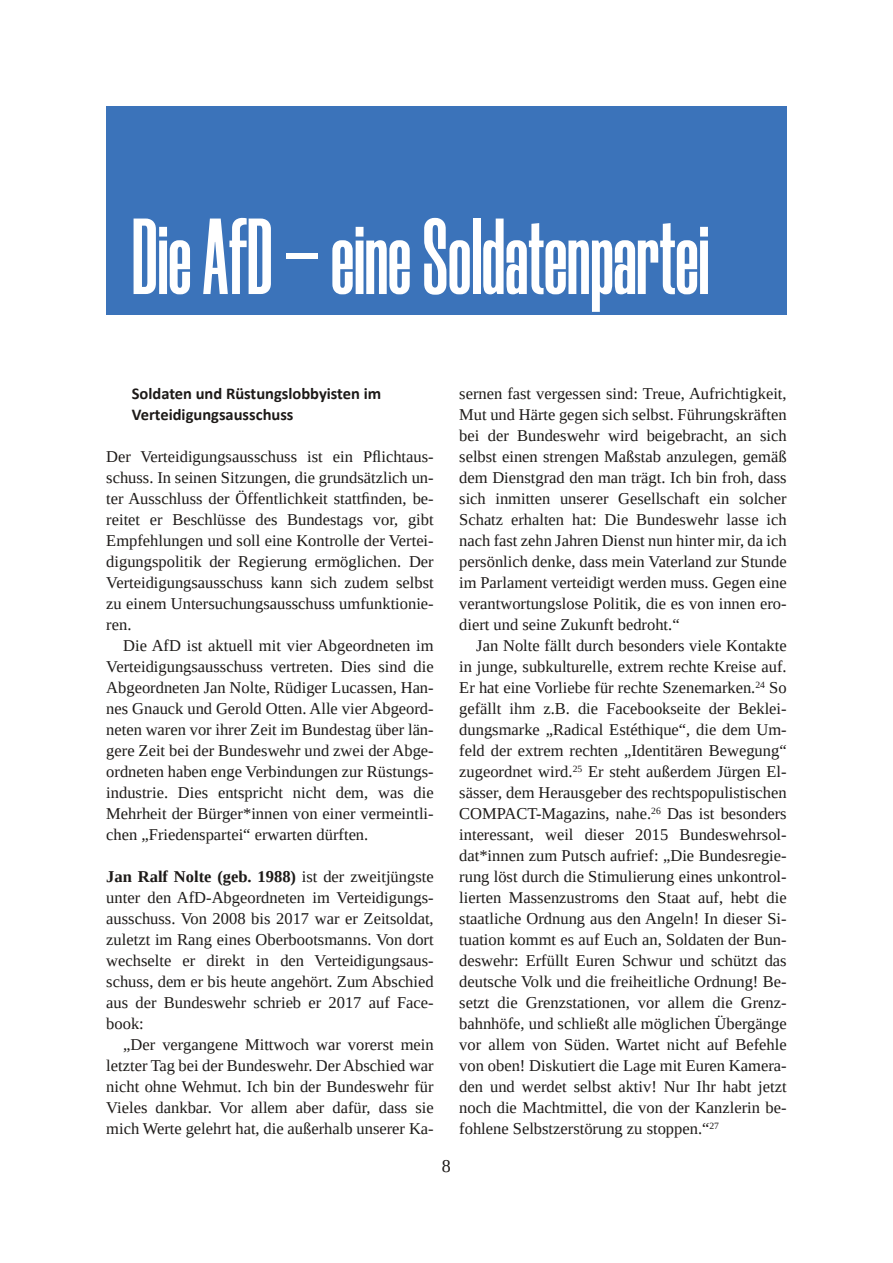
<style>
.page{position:relative;width:893px;height:1263px;background:#fff}
.page>*{position:absolute;margin:0;border:0;box-sizing:border-box;transform-origin:0 0}
.t1{font:700 108px "Morganite";color:#fff}
.t2{font:18px "Liberation Serif";color:#1d1a18}
.t3{font:16.5px "Liberation Serif";color:#1d1a18}
.t4{font:700 16.5px "Calibri";color:#1d1a18}
.t5{font:700 16.5px "Liberation Serif";color:#1d1a18}
.t6{font:9.6px "Liberation Serif";color:#1d1a18}
.s1{font-weight:400}
</style>
<div class="page">
<div style="left:106px;top:106px;width:681px;height:209px;background:#3b73ba"></div>
<p class="t1" style="left:132px;top:213px;width:579px">Die AfD – eine Soldatenpartei</p>
<p class="t4" style="left:132px;top:387px;width:251px">Soldaten und Rüstungslobbyisten im</p>
<p class="t4" style="left:132px;top:408px;width:163px">Verteidigungsausschuss</p>
<p class="t3" style="left:106px;top:451px;width:329px">Der Verteidigungsausschuss ist ein Pflichtaus-</p>
<p class="t3" style="left:106px;top:472px;width:329px">schuss. In seinen Sitzungen, die grundsätzlich un-</p>
<p class="t3" style="left:106px;top:493px;width:329px">ter Ausschluss der Öffentlichkeit stattfinden, be-</p>
<p class="t3" style="left:106px;top:514px;width:329px">reitet er Beschlüsse des Bundestags vor, gibt</p>
<p class="t3" style="left:106px;top:535px;width:329px">Empfehlungen und soll eine Kontrolle der Vertei-</p>
<p class="t3" style="left:106px;top:556px;width:329px">digungspolitik der Regierung ermöglichen. Der</p>
<p class="t3" style="left:106px;top:577px;width:329px">Verteidigungsausschuss kann sich zudem selbst</p>
<p class="t3" style="left:106px;top:598px;width:329px">zu einem Untersuchungsausschuss umfunktionie-</p>
<p class="t3" style="left:106px;top:619px;width:27px">ren.</p>
<p class="t3" style="left:123px;top:640px;width:312px">Die AfD ist aktuell mit vier Abgeordneten im</p>
<p class="t3" style="left:106px;top:661px;width:329px">Verteidigungsausschuss vertreten. Dies sind die</p>
<p class="t3" style="left:106px;top:682px;width:329px">Abgeordneten Jan Nolte, Rüdiger Lucassen, Han-</p>
<p class="t3" style="left:106px;top:703px;width:329px">nes Gnauck und Gerold Otten. Alle vier Abgeord-</p>
<p class="t3" style="left:106px;top:724px;width:329px">neten waren vor ihrer Zeit im Bundestag über län-</p>
<p class="t3" style="left:106px;top:745px;width:329px">gere Zeit bei der Bundeswehr und zwei der Abge-</p>
<p class="t3" style="left:106px;top:766px;width:329px">ordneten haben enge Verbindungen zur Rüstungs-</p>
<p class="t3" style="left:106px;top:787px;width:329px">industrie. Dies entspricht nicht dem, was die</p>
<p class="t3" style="left:106px;top:808px;width:329px">Mehrheit der Bürger*innen von einer vermeintli-</p>
<p class="t3" style="left:106px;top:829px;width:264px">chen „Friedenspartei“ erwarten dürften.</p>
<p class="t5" style="left:106px;top:871px;width:329px">Jan Ralf Nolte (geb. 1988) <span class="s1">ist der zweitjüngste</span></p>
<p class="t3" style="left:106px;top:892px;width:329px">unter den AfD-Abgeordneten im Verteidigungs-</p>
<p class="t3" style="left:106px;top:913px;width:329px">ausschuss. Von 2008 bis 2017 war er Zeitsoldat,</p>
<p class="t3" style="left:106px;top:934px;width:329px">zuletzt im Rang eines Oberbootsmanns. Von dort</p>
<p class="t3" style="left:106px;top:955px;width:329px">wechselte er direkt in den Verteidigungsaus-</p>
<p class="t3" style="left:106px;top:976px;width:329px">schuss, dem er bis heute angehört. Zum Abschied</p>
<p class="t3" style="left:106px;top:997px;width:329px">aus der Bundeswehr schrieb er 2017 auf Face-</p>
<p class="t3" style="left:106px;top:1018px;width:39px">book:</p>
<p class="t3" style="left:123px;top:1039px;width:312px">„Der vergangene Mittwoch war vorerst mein</p>
<p class="t3" style="left:106px;top:1060px;width:329px">letzter Tag bei der Bundeswehr. Der Abschied war</p>
<p class="t3" style="left:106px;top:1081px;width:329px">nicht ohne Wehmut. Ich bin der Bundeswehr für</p>
<p class="t3" style="left:106px;top:1102px;width:329px">Vieles dankbar. Vor allem aber dafür, dass sie</p>
<p class="t3" style="left:106px;top:1123px;width:329px">mich Werte gelehrt hat, die außerhalb unserer Ka-</p>
<p class="t3" style="left:459px;top:388px;width:329px">sernen fast vergessen sind: Treue, Aufrichtigkeit,</p>
<p class="t3" style="left:459px;top:409px;width:329px">Mut und Härte gegen sich selbst. Führungskräften</p>
<p class="t3" style="left:459px;top:430px;width:329px">bei der Bundeswehr wird beigebracht, an sich</p>
<p class="t3" style="left:459px;top:451px;width:329px">selbst einen strengen Maßstab anzulegen, gemäß</p>
<p class="t3" style="left:459px;top:472px;width:329px">dem Dienstgrad den man trägt. Ich bin froh, dass</p>
<p class="t3" style="left:459px;top:493px;width:329px">sich inmitten unserer Gesellschaft ein solcher</p>
<p class="t3" style="left:459px;top:514px;width:329px">Schatz erhalten hat: Die Bundeswehr lasse ich</p>
<p class="t3" style="left:459px;top:535px;width:329px">nach fast zehn Jahren Dienst nun hinter mir, da ich</p>
<p class="t3" style="left:459px;top:556px;width:329px">persönlich denke, dass mein Vaterland zur Stunde</p>
<p class="t3" style="left:459px;top:577px;width:329px">im Parlament verteidigt werden muss. Gegen eine</p>
<p class="t3" style="left:459px;top:598px;width:329px">verantwortungslose Politik, die es von innen ero-</p>
<p class="t3" style="left:459px;top:619px;width:222px">diert und seine Zukunft bedroht.“</p>
<p class="t3" style="left:476px;top:640px;width:312px">Jan Nolte fällt durch besonders viele Kontakte</p>
<p class="t3" style="left:459px;top:661px;width:329px">in junge, subkulturelle, extrem rechte Kreise auf.</p>
<p class="t3" style="left:459px;top:682px;width:298px">Er hat eine Vorliebe für rechte Szenemarken.</p>
<p class="t6" style="left:755px;top:681px;width:11px">24</p>
<p class="t3" style="left:769px;top:682px;width:19px">So</p>
<p class="t3" style="left:459px;top:703px;width:329px">gefällt ihm z.B. die Facebookseite der Beklei-</p>
<p class="t3" style="left:459px;top:724px;width:329px">dungsmarke „Radical Estéthique“, die dem Um-</p>
<p class="t3" style="left:459px;top:745px;width:329px">feld der extrem rechten „Identitären Bewegung“</p>
<p class="t3" style="left:459px;top:766px;width:115px">zugeordnet wird.</p>
<p class="t6" style="left:573px;top:765px;width:11px">25</p>
<p class="t3" style="left:588px;top:766px;width:200px">Er steht außerdem Jürgen El-</p>
<p class="t3" style="left:459px;top:787px;width:329px">sässer, dem Herausgeber des rechtspopulistischen</p>
<p class="t3" style="left:459px;top:808px;width:193px">COMPACT-Magazins, nahe.</p>
<p class="t6" style="left:651px;top:807px;width:11px">26</p>
<p class="t3" style="left:667px;top:808px;width:121px">Das ist besonders</p>
<p class="t3" style="left:459px;top:829px;width:329px">interessant, weil dieser 2015 Bundeswehrsol-</p>
<p class="t3" style="left:459px;top:850px;width:329px">dat*innen zum Putsch aufrief: „Die Bundesregie-</p>
<p class="t3" style="left:459px;top:871px;width:329px">rung löst durch die Stimulierung eines unkontrol-</p>
<p class="t3" style="left:459px;top:892px;width:329px">lierten Massenzustroms den Staat auf, hebt die</p>
<p class="t3" style="left:459px;top:913px;width:329px">staatliche Ordnung aus den Angeln! In dieser Si-</p>
<p class="t3" style="left:459px;top:934px;width:329px">tuation kommt es auf Euch an, Soldaten der Bun-</p>
<p class="t3" style="left:459px;top:955px;width:329px">deswehr: Erfüllt Euren Schwur und schützt das</p>
<p class="t3" style="left:459px;top:976px;width:329px">deutsche Volk und die freiheitliche Ordnung! Be-</p>
<p class="t3" style="left:459px;top:997px;width:329px">setzt die Grenzstationen, vor allem die Grenz-</p>
<p class="t3" style="left:459px;top:1018px;width:329px">bahnhöfe, und schließt alle möglichen Übergänge</p>
<p class="t3" style="left:459px;top:1039px;width:329px">vor allem von Süden. Wartet nicht auf Befehle</p>
<p class="t3" style="left:459px;top:1060px;width:329px">von oben! Diskutiert die Lage mit Euren Kamera-</p>
<p class="t3" style="left:459px;top:1081px;width:329px">den und werdet selbst aktiv! Nur Ihr habt jetzt</p>
<p class="t3" style="left:459px;top:1102px;width:329px">noch die Machtmittel, die von der Kanzlerin be-</p>
<p class="t3" style="left:459px;top:1123px;width:252px">fohlene Selbstzerstörung zu stoppen.“</p>
<p class="t6" style="left:709px;top:1122px;width:11px">27</p>
<p class="t2" style="left:442px;top:1160px;width:10px">8</p>
</div>
